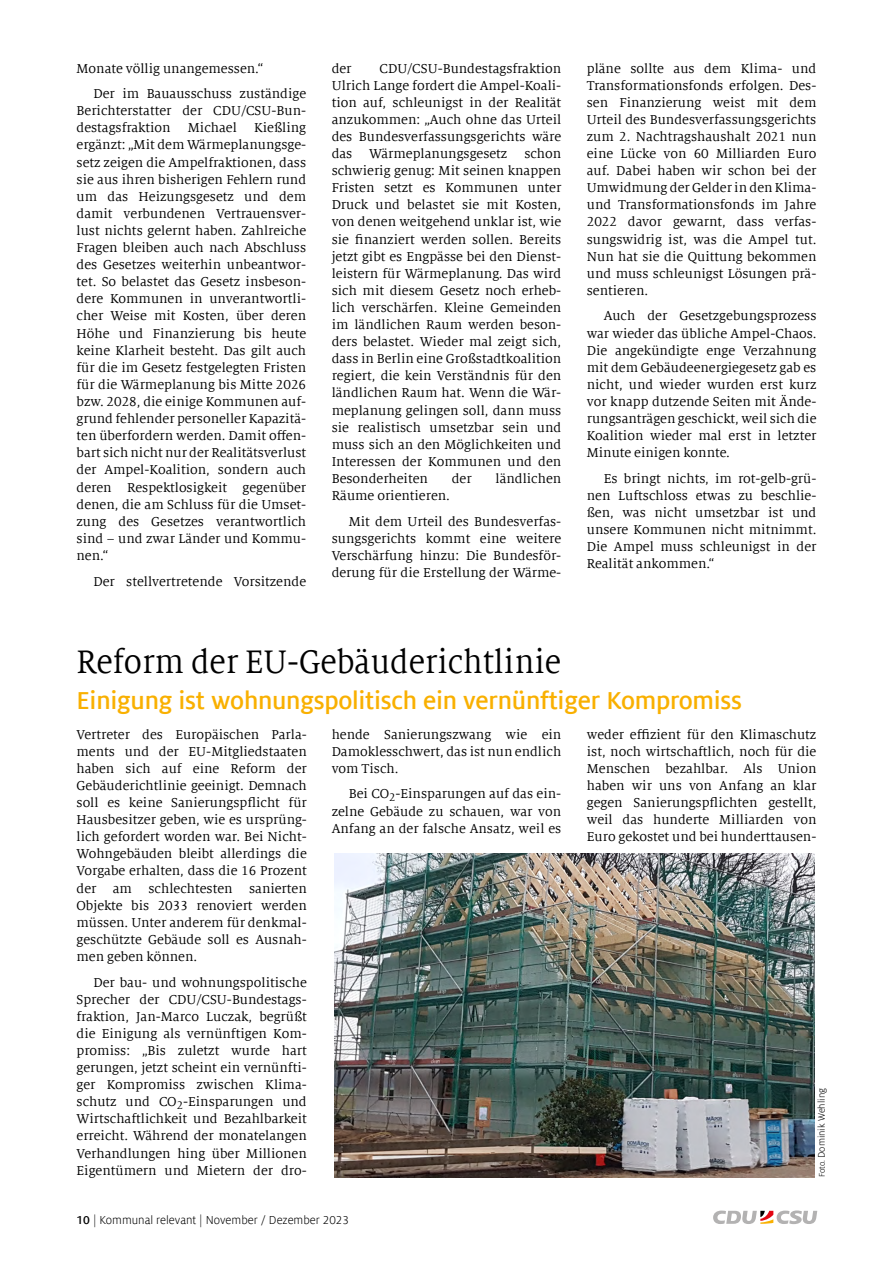
<style>
.page{position:relative;width:893px;height:1263px;background:#fff}
.page>*{position:absolute;margin:0;border:0;box-sizing:border-box;transform-origin:0 0}
.t1{font:36px "Milo Serif Offc";color:#000;scale:.94 1}
.t2{font:700 27px "Milo Sans Offc";letter-spacing:-.01em;color:#f9b000}
.t3{font:14.25px/17.1px "Milo Serif Offc";color:#000;text-align:justify}
.t4{font:12.75px "Milo Sans Offc";color:#000}
.t5{font:10.5px "Milo Sans Offc";color:#000}
.s1{font-size:9px}
.s2{font-weight:700}
</style>
<div class="page">
<svg style="left:713px;top:1210px;width:104px;height:14px"></svg>
<img style="left:334px;top:853px;width:480px;height:324px">
<p class="t3" style="left:94px;top:56px;width:214px;line-height:25.7px;text-indent:-17px">Monate völlig unangemessen.“<br>Der im Bauausschuss zuständige</p>
<p class="t3" style="left:77px;top:103px;width:231px">Berichterstatter der CDU/CSU-Bun&shy;destagsfraktion Michael Kießling ergänzt: „Mit dem Wärmeplanungsge&shy;setz zeigen die Ampelfraktionen, dass sie aus ihren bisherigen Fehlern rund um das Heizungsgesetz und dem damit verbundenen Vertrauensver&shy;lust nichts gelernt haben. Zahlreiche Fragen bleiben auch nach Abschluss des Gesetzes weiterhin unbeantwor&shy;tet. So belastet das Gesetz insbeson&shy;dere Kommunen in unverantwortli&shy;cher Weise mit Kosten, über deren Höhe und Finanzierung bis heute keine Klarheit besteht. Das gilt auch für die im Gesetz festgelegten Fristen für die Wärmeplanung bis Mitte 2026 bzw. 2028, die einige Kommunen auf&shy;grund fehlender personeller Kapazitä&shy;ten überfordern werden. Damit offen&shy;bart sich nicht nur der Realitätsverlust der Ampel-Koalition, sondern auch deren Respektlosigkeit gegenüber denen, die am Schluss für die Umset&shy;zung des Gesetzes verantwortlich sind – und zwar Länder und Kommu&shy;nen.“</p>
<p class="t3" style="left:94px;top:573px;width:214px">Der stellvertretende Vorsitzende</p>
<p class="t3" style="left:332px;top:60px;width:231px;text-indent:48px">CDU/CSU-Bundestagsfraktion Ulrich Lange fordert die Ampel-Koali&shy;tion auf, schleunigst in der Realität anzukommen: „Auch ohne das Urteil des Bundesverfassungsgerichts wäre das Wärmeplanungsgesetz schon schwierig genug: Mit seinen knappen Fristen setzt es Kommunen unter Druck und belastet sie mit Kosten, von denen weitgehend unklar ist, wie sie finanziert werden sollen. Bereits jetzt gibt es Engpässe bei den Dienst&shy;leistern für Wärmeplanung. Das wird sich mit diesem Gesetz noch erheb&shy;lich verschärfen. Kleine Gemeinden im ländlichen Raum werden beson&shy;ders belastet. Wieder mal zeigt sich, dass in Berlin eine Großstadtkoalition regiert, die kein Verständnis für den ländlichen Raum hat. Wenn die Wär&shy;meplanung gelingen soll, dann muss sie realistisch umsetzbar sein und muss sich an den Möglichkeiten und Interessen der Kommunen und den Besonderheiten</p>
<p class="t3" style="left:332px;top:60px;width:21px">der</p>
<p class="t3" style="left:452px;top:470px;width:21px">der</p>
<p class="t3" style="left:495px;top:470px;width:67px">ländlichen</p>
<p class="t3" style="left:349px;top:483px;width:214px;line-height:25.7px;text-indent:-17px">Räume orientieren.<br>Mit dem Urteil des Bundesverfas-</p>
<p class="t3" style="left:332px;top:530px;width:231px">sungsgerichts kommt eine weitere Verschärfung hinzu: Die Bundesför&shy;derung für die Erstellung der Wärme-</p>
<p class="t3" style="left:587px;top:60px;width:231px">pläne sollte aus dem Klima- und Transformationsfonds erfolgen. Des&shy;sen Finanzierung weist mit dem Urteil des Bundesverfassungsgerichts zum 2. Nachtragshaushalt 2021 nun eine Lücke von 60 Milliarden Euro auf. Dabei haben wir schon bei der Umwidmung der Gelder in den Klima&shy;und Transformationsfonds im Jahre 2022 davor gewarnt, dass verfas&shy;sungswidrig ist, was die Ampel tut.<br>Nun hat sie die Quittung bekommen und muss schleunigst Lösungen prä&shy;sentieren.</p>
<p class="t3" style="left:587px;top:308px;width:231px;text-indent:17px">Auch der Gesetzgebungsprozess war wieder das übliche Ampel-Chaos.<br>Die angekündigte enge Verzahnung mit dem Gebäudeenergiegesetz gab es nicht, und wieder wurden erst kurz vor knapp dutzende Seiten mit Ände&shy;rungsanträgen geschickt, weil sich die Koalition wieder mal erst in letzter Minute einigen konnte.</p>
<p class="t3" style="left:587px;top:470px;width:231px;text-indent:17px">Es bringt nichts, im rot-gelb-grü&shy;nen Luftschloss etwas zu beschlie&shy;ßen, was nicht umsetzbar ist und unsere Kommunen nicht mitnimmt.<br>Die Ampel muss schleunigst in der Realität ankommen.“</p>
<h1 class="t1" style="left:77px;top:643px;width:517px">Reform der EU-Gebäuderichtlinie</h1>
<h2 class="t2" style="left:77px;top:686px;width:667px">Einigung ist wohnungspolitisch ein vernünftiger Kompromiss</h2>
<p class="t3" style="left:77px;top:726px;width:232px">Vertreter des Europäischen Parla&shy;ments und der EU-Mitgliedstaaten haben sich auf eine Reform der Gebäuderichtlinie geeinigt. Demnach soll es keine Sanierungspflicht für Hausbesitzer geben, wie es ursprüng&shy;lich gefordert worden war. Bei Nicht-Wohngebäuden bleibt allerdings die Vorgabe erhalten, dass die 16 Prozent der am schlechtesten sanierten Objekte bis 2033 renoviert werden müssen. Unter anderem für denkmal&shy;geschützte Gebäude soll es Ausnah&shy;men geben können.</p>
<p class="t3" style="left:77px;top:974px;width:232px;text-indent:17px">Der bau- und wohnungspolitische Sprecher der CDU/CSU-Bundestags&shy;fraktion, Jan-Marco Luczak, begrüßt die Einigung als vernünftigen Kom&shy;promiss: „Bis zuletzt wurde hart gerungen, jetzt scheint ein vernünfti&shy;ger Kompromiss zwischen Klima&shy;schutz und CO<sub>2</sub>-Einsparungen und Wirtschaftlichkeit und Bezahlbarkeit erreicht. Während der monatelangen Verhandlungen hing über Millionen Eigentümern und Mietern der dro-</p>
<p class="t3" style="left:587px;top:726px;width:231px">weder effizient für den Klimaschutz ist, noch wirtschaftlich, noch für die Menschen bezahlbar. Als Union haben wir uns von Anfang an klar gegen Sanierungspflichten gestellt, weil das hunderte Milliarden von Euro gekostet und bei hunderttausen-</p>
<p class="t3" style="left:332px;top:726px;width:231px">hende Sanierungszwang wie ein Damoklesschwert, das ist nun endlich vom Tisch.</p>
<p class="t3" style="left:332px;top:786px;width:231px;text-indent:17px">Bei CO<sub>2</sub>-Einsparungen auf das ein&shy;zelne Gebäude zu schauen, war von Anfang an der falsche Ansatz, weil es</p>
<p class="t5" style="left:816px;top:1177px;width:91px;rotate:-90deg"><span class="s1">Foto.</span> Dominik Wehling</p>
<p class="t4" style="left:77px;top:1213px;width:274px"><span class="s2">10</span> | Kommunal relevant | November / Dezember 2023</p>
</div>
